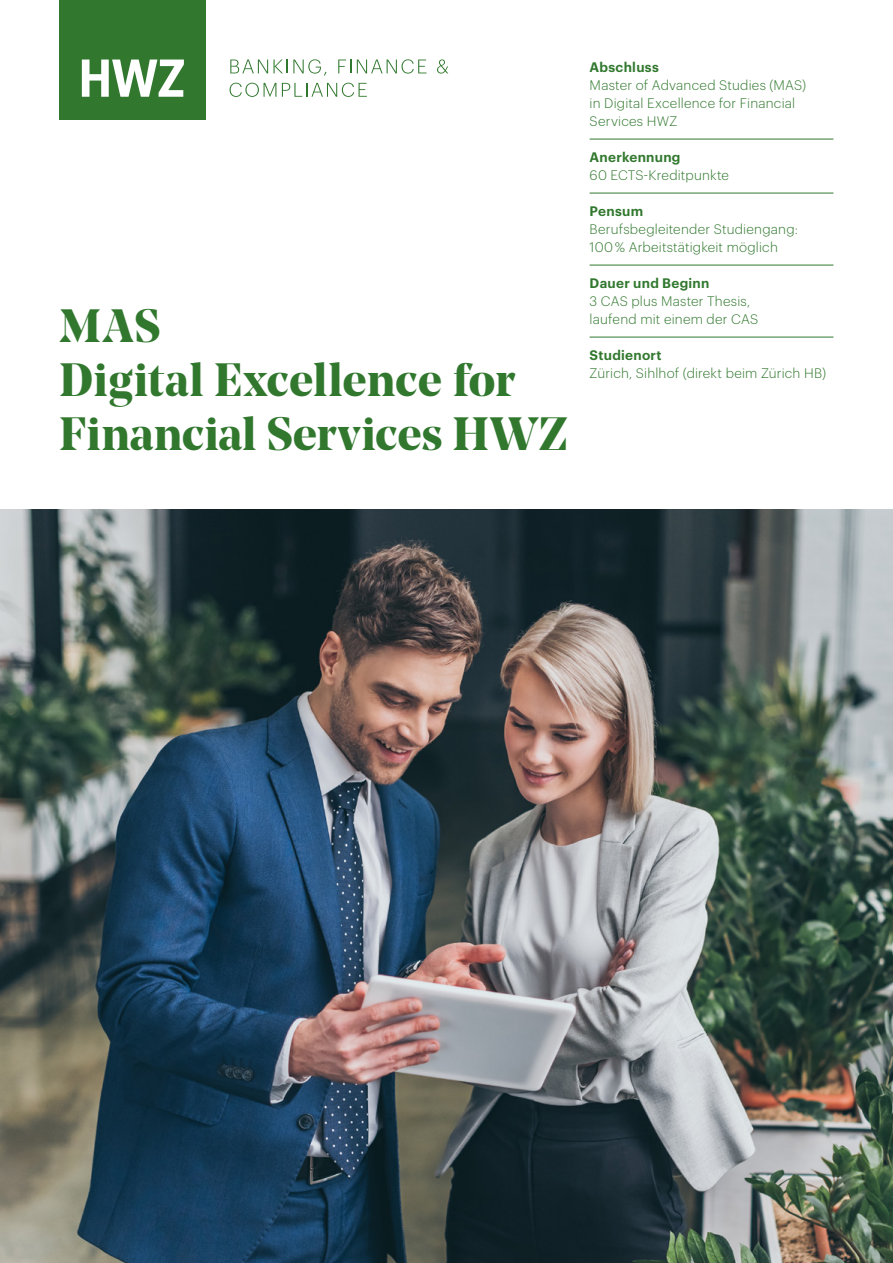
<style>
.page{position:relative;width:893px;height:1263px;background:#fff}
.page>*{position:absolute;margin:0;border:0;box-sizing:border-box;transform-origin:0 0}
.t1{font:700 46.5px/54px "Noe Display";letter-spacing:.005em;color:#31782e}
.t2{font:300 13.5px/18px "Graphik";letter-spacing:.015em;color:#31782e}
.t3{font:600 13.5px "Graphik";letter-spacing:.02em;color:#31782e}
</style>
<div class="page">
<div style="left:60px;top:0;width:146px;height:119px;background:#31782e"></div>
<svg style="left:230px;top:59px;width:96px;height:17px"></svg>
<svg style="left:338px;top:60px;width:13px;height:13px"></svg>
<svg style="left:357px;top:59px;width:69px;height:15px"></svg>
<svg style="left:437px;top:59px;width:11px;height:15px"></svg>
<svg style="left:230px;top:83px;width:46px;height:14px"></svg>
<svg style="left:282px;top:83px;width:85px;height:14px"></svg>
<svg style="left:82px;top:60px;width:102px;height:37px"></svg>
<hr style="left:590px;top:139px;width:243px;height:1px;background:#31782e">
<hr style="left:590px;top:193px;width:243px;height:1px;background:#31782e">
<hr style="left:590px;top:265px;width:243px;height:1px;background:#31782e">
<hr style="left:590px;top:337px;width:243px;height:1px;background:#31782e">
<img style="left:0;top:509px;width:893px;height:754px">
<h1 class="t1" style="left:60px;top:297px;width:510px">MAS<br>Digital Excellence for<br>Financial Services HWZ</h1>
<p class="t3" style="left:590px;top:56px;width:71px">Abschluss</p>
<p class="t2" style="left:590px;top:75px;width:218px">Master of Advanced Studies (MAS) in Digital Excellence for Financial<br>Services HWZ</p>
<p class="t3" style="left:590px;top:146px;width:92px">Anerkennung</p>
<p class="t2" style="left:590px;top:165px;width:141px">60 ECTS-Kreditpunkte</p>
<p class="t3" style="left:590px;top:200px;width:55px">Pensum</p>
<p class="t2" style="left:590px;top:219px;width:210px">Berufsbegleitender Studiengang:<br>100 % Arbeitstätigkeit möglich</p>
<p class="t3" style="left:590px;top:272px;width:121px">Dauer und Beginn</p>
<p class="t2" style="left:590px;top:291px;width:170px">3 CAS plus Master Thesis, laufend mit einem der CAS</p>
<p class="t3" style="left:590px;top:344px;width:73px">Studienort</p>
<p class="t2" style="left:590px;top:363px;width:238px">Zürich, Sihlhof (direkt beim Zürich HB)</p>
</div>
